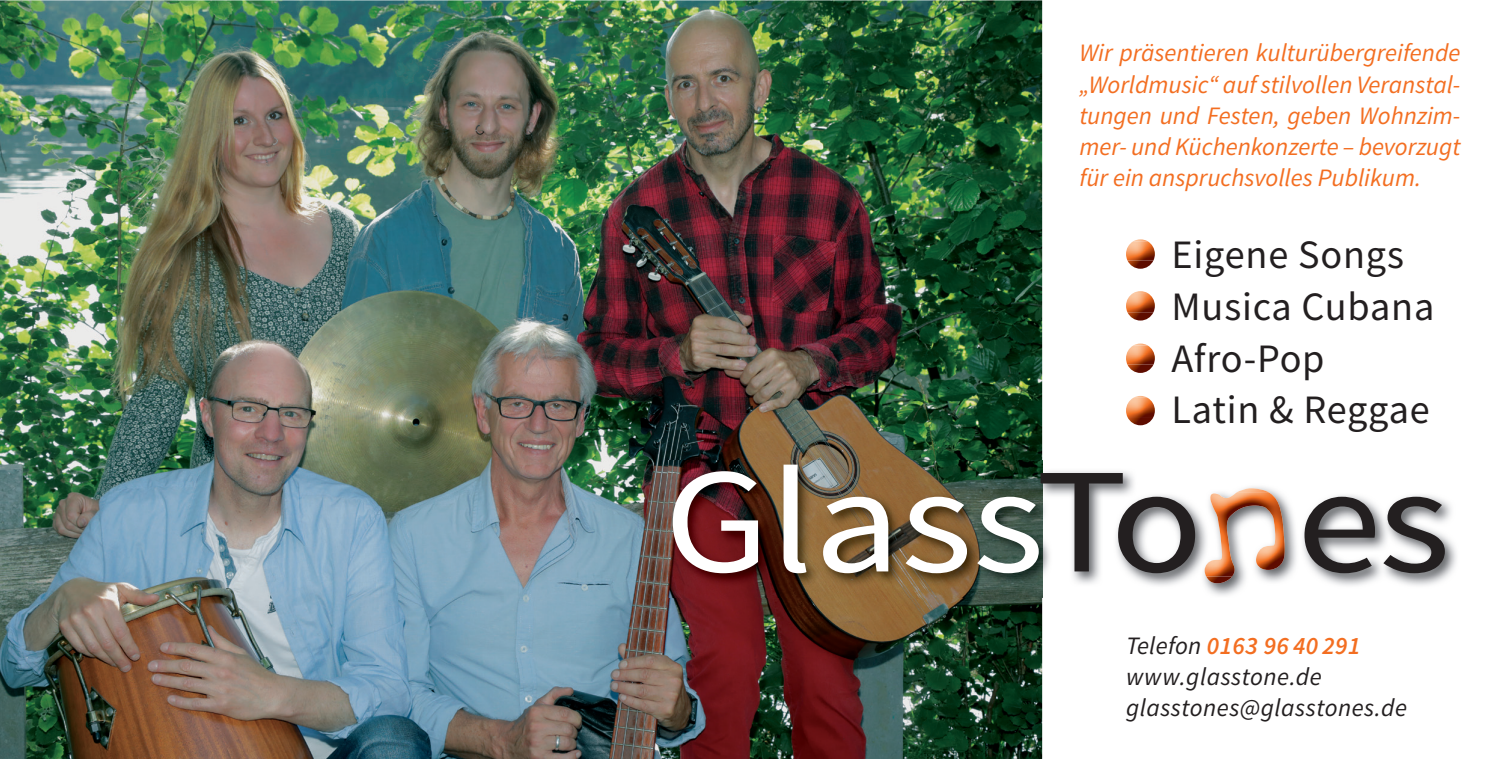
<style>
.page{position:relative;width:1503px;height:759px;background:#fff}
.page>*{position:absolute;margin:0;border:0;box-sizing:border-box;transform-origin:0 0}
.t1{font:40.25px/51.8px "Source Sans Pro";letter-spacing:.02em;color:#231f20}
.t2{font:italic 25px/31.2px "Source Sans Pro";color:#f36e21;text-align:justify}
.t3{font:italic 25px/31.2px "Source Sans Pro";letter-spacing:.02em;color:#231f20}
.s1{font-weight:600;color:#f36e21}
</style>
<div class="page">
<img style="left:0;top:0;width:1042px;height:758px">
<svg style="left:1134px;top:239px;width:13px;height:2px"></svg>
<img style="left:1126px;top:241px;width:28px;height:27px">
<svg style="left:1134px;top:291px;width:13px;height:2px"></svg>
<img style="left:1126px;top:293px;width:28px;height:27px">
<svg style="left:1134px;top:343px;width:13px;height:2px"></svg>
<img style="left:1126px;top:345px;width:28px;height:28px">
<img style="left:1126px;top:397px;width:28px;height:28px">
<img style="left:668px;top:460px;width:789px;height:137px">
<img style="left:1236px;top:488px;width:33px;height:4px">
<img style="left:1206px;top:576px;width:26px;height:7px">
<img style="left:1204px;top:492px;width:80px;height:84px">
<svg style="left:1304px;top:496px;width:70px;height:77px"></svg>
<img style="left:673px;top:464px;width:522px;height:109px">
<svg style="left:1383px;top:496px;width:61px;height:77px"></svg>
<p class="t2" style="left:1079px;top:37px;width:382px">Wir präsentieren kulturübergreifende „Worldmusic“ auf stilvollen Veranstal&shy;tungen und Festen, geben Wohnzim&shy;mer- und Küchenkonzerte – bevorzugt für ein anspruchsvolles Publikum.</p>
<h1 class="t1" style="left:1171px;top:228px;width:264px">Eigene Songs<br>Musica Cubana<br>Afro-Pop<br>Latin &amp; Reggae</h1>
<p class="t3" style="left:1126px;top:629px;width:282px">Telefon <span class="s1">0163 96 40 291 </span>www.glasstone.de glasstones@glasstones.de</p>
</div>
